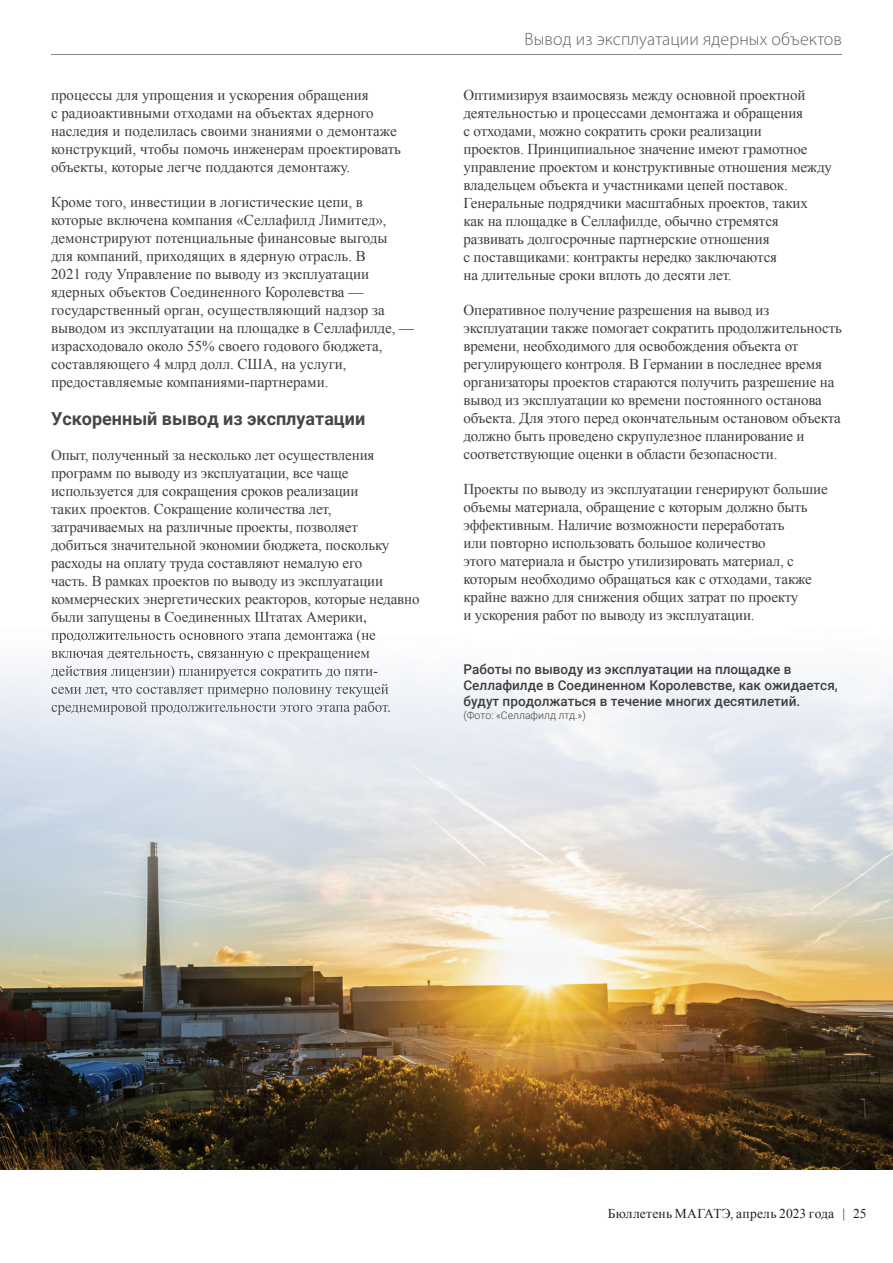
<style>
.page{position:relative;width:893px;height:1263px;background:#fff}
.page>*{position:absolute;margin:0;border:0;box-sizing:border-box;transform-origin:0 0}
.t1{font:300 18px "Myriad Pro";letter-spacing:.005em;color:#636366}
.t2{font:700 18px "Roboto";color:#454647}
.t3{font:15px/18px "Times New Roman";letter-spacing:-.01em;color:#3e3e3f}
.t4{font:500 13.5px/16.2px "Roboto";color:#3e3e3f}
.t5{font:13.5px "Times New Roman";letter-spacing:.01em;color:#231f20}
.t6{font:300 10.5px "Roboto";color:#3e3e3f}
</style>
<div class="page">
<img style="left:0;top:650px;width:893px;height:519px">
<img style="left:52px;top:621px;width:314px;height:4px">
<img style="left:51px;top:629px;width:325px;height:14px">
<img style="left:51px;top:651px;width:319px;height:10px">
<img style="left:51px;top:665px;width:326px;height:14px">
<img style="left:52px;top:684px;width:337px;height:13px">
<img style="left:52px;top:701px;width:338px;height:14px">
<hr style="left:51px;top:54px;width:791px;height:1px;background:#87898c">
<p class="t3" style="left:51px;top:85px;width:352px">процессы для упрощения и ускорения обращения<br>с радиоактивными отходами на объектах ядерного наследия и поделилась своими знаниями о демонтаже конструкций, чтобы помочь инженерам проектировать объекты, которые легче поддаются демонтажу.</p>
<p class="t3" style="left:51px;top:192px;width:365px">Кроме того, инвестиции в логистические цепи, в которые включена компания «Селлафилд Лимитед», демонстрируют потенциальные финансовые выгоды<br>для компаний, приходящих в ядерную отрасль. В<br>2021 году Управление по выводу из эксплуатации ядерных объектов Соединенного Королевства — государственный орган, осуществляющий надзор за выводом из эксплуатации на площадке в Селлафилде, — израсходовало около 55% своего годового бюджета, составляющего 4 млрд долл. США, на услуги, предоставляемые компаниями-партнерами.</p>
<p class="t2" style="left:51px;top:406px;width:316px">Ускоренный вывод из эксплуатации</p>
<p class="t3" style="left:51px;top:445px;width:370px">Опыт, полученный за несколько лет осуществления программ по выводу из эксплуатации, все чаще используется для сокращения сроков реализации<br>таких проектов. Сокращение количества лет, затрачиваемых на различные проекты, позволяет<br>добиться значительной экономии бюджета, поскольку расходы на оплату труда составляют немалую его<br>часть. В рамках проектов по выводу из эксплуатации коммерческих энергетических реакторов, которые недавно были запущены в Соединенных Штатах Америки,</p>
<p class="t1" style="left:525px;top:28px;width:319px">Вывод из эксплуатации ядерных объектов</p>
<p class="t3" style="left:463px;top:85px;width:370px">Оптимизируя взаимосвязь между основной проектной деятельностью и процессами демонтажа и обращения<br>с отходами, можно сократить сроки реализации<br>проектов. Принципиальное значение имеют грамотное управление проектом и конструктивные отношения между владельцем объекта и участниками цепей поставок.<br>Генеральные подрядчики масштабных проектов, таких как на площадке в Селлафилде, обычно стремятся развивать долгосрочные партнерские отношения<br>с поставщиками: контракты нередко заключаются<br>на длительные сроки вплоть до десяти лет.</p>
<p class="t3" style="left:463px;top:300px;width:380px">Оперативное получение разрешения на вывод из эксплуатации также помогает сократить продолжительность времени, необходимого для освобождения объекта от регулирующего контроля. В Германии в последнее время организаторы проектов стараются получить разрешение на вывод из эксплуатации ко времени постоянного останова объекта. Для этого перед окончательным остановом объекта должно быть проведено скрупулезное планирование и соответствующие оценки в области безопасности.</p>
<p class="t3" style="left:463px;top:479px;width:366px">Проекты по выводу из эксплуатации генерируют большие объемы материала, обращение с которым должно быть эффективным. Наличие возможности переработать<br>или повторно использовать большое количество<br>этого материала и быстро утилизировать материал, с которым необходимо обращаться как с отходами, также крайне важно для снижения общих затрат по проекту<br>и ускорения работ по выводу из эксплуатации.</p>
<p class="t4" style="left:463px;top:660px;width:376px">Работы по выводу из эксплуатации на площадке в<br>Селлафилде в Соединенном Королевстве, как ожидается, будут продолжаться в течение многих десятилетий.</p>
<p class="t6" style="left:463px;top:707px;width:124px">(Фото: «Селлафилд лтд.»)</p>
<p class="t5" style="left:608px;top:1205px;width:260px">Бюллетень МАГАТЭ, апрель 2023 года | 25</p>
</div>
